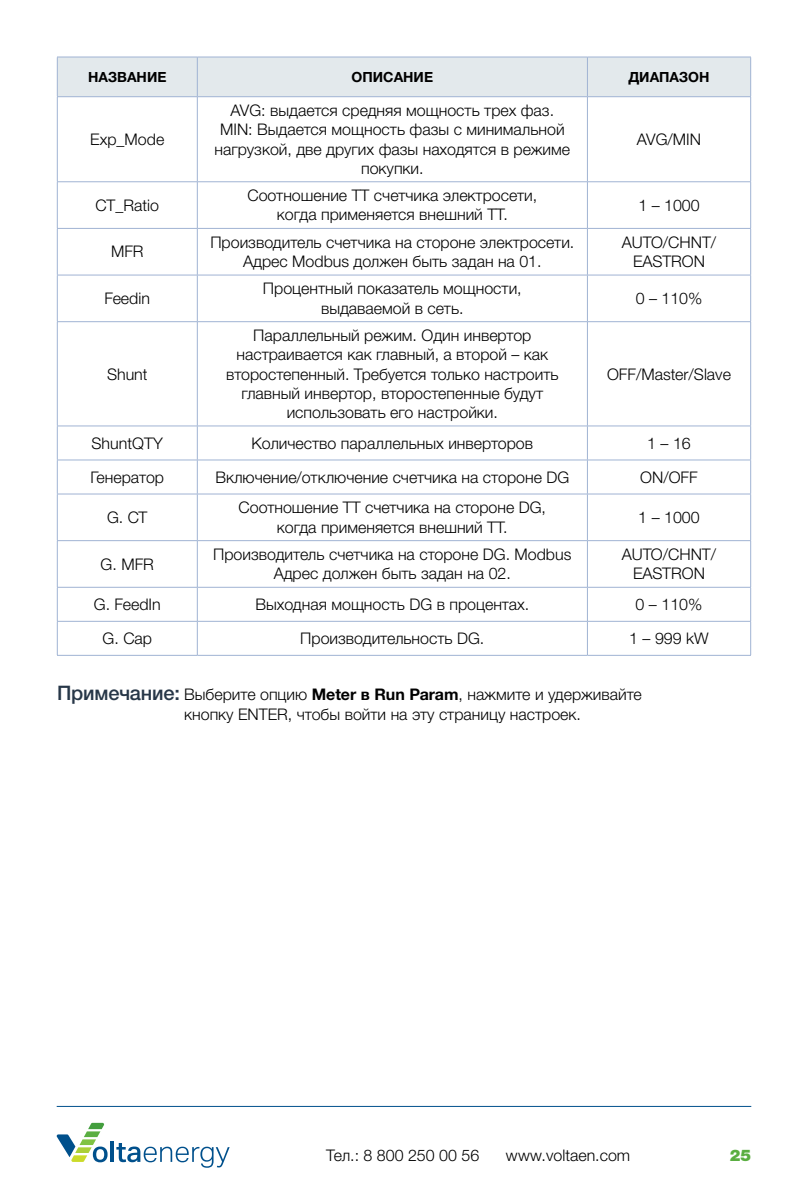
<style>
.page{position:relative;width:808px;height:1191px;background:#fff}
.page>*{position:absolute;margin:0;border:0;box-sizing:border-box;transform-origin:0 0}
.t1{font:300 16px/19.2px "Helvetica Neue LTW1 G";color:#000;text-align:center}
.t2{font:900 16px "Helvetica Neue LTW1 G";color:#5aae41}
.t3{font:700 14px "Helvetica Neue LTW1 G";color:#000}
.s1{font-weight:500;font-size:20px;color:#273748}
.s2{font-weight:700}
</style>
<div class="page">
<hr style="left:57px;top:1106px;width:694px;height:1px;background:#00508c">
<svg style="left:57px;top:1122px;width:51px;height:40px"></svg>
<hr style="left:111px;top:1141px;width:3px;height:20px;background:#00508c">
<svg style="left:116px;top:1143px;width:114px;height:24px"></svg>
<div style="left:58px;top:58px;width:692px;height:38px;background:#e3e9ec"></div>
<hr style="left:57px;top:57px;width:140px;height:1px;background:#a0b3d3">
<hr style="left:57px;top:57px;width:1px;height:39px;background:#a0b3d3">
<hr style="left:197px;top:57px;width:390px;height:1px;background:#a0b3d3">
<hr style="left:197px;top:57px;width:1px;height:39px;background:#a0b3d3">
<hr style="left:587px;top:57px;width:164px;height:1px;background:#a0b3d3">
<hr style="left:587px;top:57px;width:1px;height:39px;background:#a0b3d3">
<hr style="left:750px;top:57px;width:1px;height:39px;background:#a0b3d3">
<hr style="left:57px;top:96px;width:140px;height:1px;background:#a0b3d3">
<hr style="left:57px;top:97px;width:1px;height:84px;background:#a0b3d3">
<hr style="left:197px;top:96px;width:390px;height:1px;background:#a0b3d3">
<hr style="left:197px;top:97px;width:1px;height:84px;background:#a0b3d3">
<hr style="left:587px;top:96px;width:164px;height:1px;background:#a0b3d3">
<hr style="left:587px;top:97px;width:1px;height:84px;background:#a0b3d3">
<hr style="left:750px;top:97px;width:1px;height:84px;background:#a0b3d3">
<hr style="left:57px;top:181px;width:140px;height:1px;background:#a0b3d3">
<hr style="left:57px;top:182px;width:1px;height:46px;background:#a0b3d3">
<hr style="left:197px;top:181px;width:390px;height:1px;background:#a0b3d3">
<hr style="left:197px;top:182px;width:1px;height:46px;background:#a0b3d3">
<hr style="left:587px;top:181px;width:164px;height:1px;background:#a0b3d3">
<hr style="left:587px;top:182px;width:1px;height:46px;background:#a0b3d3">
<hr style="left:750px;top:182px;width:1px;height:46px;background:#a0b3d3">
<hr style="left:57px;top:228px;width:140px;height:1px;background:#a0b3d3">
<hr style="left:57px;top:229px;width:1px;height:46px;background:#a0b3d3">
<hr style="left:197px;top:228px;width:390px;height:1px;background:#a0b3d3">
<hr style="left:197px;top:229px;width:1px;height:46px;background:#a0b3d3">
<hr style="left:587px;top:228px;width:164px;height:1px;background:#a0b3d3">
<hr style="left:587px;top:229px;width:1px;height:46px;background:#a0b3d3">
<hr style="left:750px;top:229px;width:1px;height:46px;background:#a0b3d3">
<hr style="left:57px;top:275px;width:140px;height:1px;background:#a0b3d3">
<hr style="left:57px;top:275px;width:1px;height:46px;background:#a0b3d3">
<hr style="left:197px;top:275px;width:390px;height:1px;background:#a0b3d3">
<hr style="left:197px;top:275px;width:1px;height:46px;background:#a0b3d3">
<hr style="left:587px;top:275px;width:164px;height:1px;background:#a0b3d3">
<hr style="left:587px;top:275px;width:1px;height:46px;background:#a0b3d3">
<hr style="left:750px;top:275px;width:1px;height:46px;background:#a0b3d3">
<hr style="left:57px;top:321px;width:140px;height:1px;background:#a0b3d3">
<hr style="left:57px;top:322px;width:1px;height:103px;background:#a0b3d3">
<hr style="left:197px;top:321px;width:390px;height:1px;background:#a0b3d3">
<hr style="left:197px;top:322px;width:1px;height:103px;background:#a0b3d3">
<hr style="left:587px;top:321px;width:164px;height:1px;background:#a0b3d3">
<hr style="left:587px;top:322px;width:1px;height:103px;background:#a0b3d3">
<hr style="left:750px;top:322px;width:1px;height:103px;background:#a0b3d3">
<hr style="left:57px;top:425px;width:140px;height:1px;background:#a0b3d3">
<hr style="left:57px;top:426px;width:1px;height:34px;background:#a0b3d3">
<hr style="left:197px;top:425px;width:390px;height:1px;background:#a0b3d3">
<hr style="left:197px;top:426px;width:1px;height:34px;background:#a0b3d3">
<hr style="left:587px;top:425px;width:164px;height:1px;background:#a0b3d3">
<hr style="left:587px;top:426px;width:1px;height:34px;background:#a0b3d3">
<hr style="left:750px;top:426px;width:1px;height:34px;background:#a0b3d3">
<hr style="left:57px;top:460px;width:1px;height:34px;background:#a0b3d3">
<hr style="left:197px;top:460px;width:1px;height:34px;background:#a0b3d3">
<hr style="left:587px;top:460px;width:1px;height:34px;background:#a0b3d3">
<hr style="left:750px;top:460px;width:1px;height:34px;background:#a0b3d3">
<hr style="left:57px;top:494px;width:1px;height:46px;background:#a0b3d3">
<hr style="left:197px;top:494px;width:1px;height:46px;background:#a0b3d3">
<hr style="left:587px;top:494px;width:1px;height:46px;background:#a0b3d3">
<hr style="left:750px;top:494px;width:1px;height:46px;background:#a0b3d3">
<hr style="left:57px;top:541px;width:1px;height:46px;background:#a0b3d3">
<hr style="left:197px;top:541px;width:1px;height:46px;background:#a0b3d3">
<hr style="left:587px;top:541px;width:1px;height:46px;background:#a0b3d3">
<hr style="left:750px;top:541px;width:1px;height:46px;background:#a0b3d3">
<hr style="left:57px;top:587px;width:1px;height:34px;background:#a0b3d3">
<hr style="left:197px;top:587px;width:1px;height:34px;background:#a0b3d3">
<hr style="left:587px;top:587px;width:1px;height:34px;background:#a0b3d3">
<hr style="left:750px;top:587px;width:1px;height:34px;background:#a0b3d3">
<hr style="left:57px;top:621px;width:1px;height:34px;background:#a0b3d3">
<hr style="left:197px;top:621px;width:1px;height:34px;background:#a0b3d3">
<hr style="left:587px;top:621px;width:1px;height:34px;background:#a0b3d3">
<hr style="left:750px;top:621px;width:1px;height:34px;background:#a0b3d3">
<hr style="left:57px;top:459px;width:140px;height:1px;background:#a0b3d3">
<hr style="left:197px;top:459px;width:390px;height:1px;background:#a0b3d3">
<hr style="left:587px;top:459px;width:164px;height:1px;background:#a0b3d3">
<hr style="left:57px;top:493px;width:140px;height:1px;background:#a0b3d3">
<hr style="left:197px;top:493px;width:390px;height:1px;background:#a0b3d3">
<hr style="left:587px;top:493px;width:164px;height:1px;background:#a0b3d3">
<hr style="left:57px;top:540px;width:140px;height:1px;background:#a0b3d3">
<hr style="left:197px;top:540px;width:390px;height:1px;background:#a0b3d3">
<hr style="left:587px;top:540px;width:164px;height:1px;background:#a0b3d3">
<hr style="left:57px;top:587px;width:140px;height:1px;background:#a0b3d3">
<hr style="left:197px;top:587px;width:390px;height:1px;background:#a0b3d3">
<hr style="left:587px;top:587px;width:164px;height:1px;background:#a0b3d3">
<hr style="left:57px;top:621px;width:140px;height:1px;background:#a0b3d3">
<hr style="left:197px;top:621px;width:390px;height:1px;background:#a0b3d3">
<hr style="left:587px;top:621px;width:164px;height:1px;background:#a0b3d3">
<hr style="left:57px;top:655px;width:140px;height:1px;background:#a0b3d3">
<hr style="left:197px;top:655px;width:390px;height:1px;background:#a0b3d3">
<hr style="left:587px;top:655px;width:164px;height:1px;background:#a0b3d3">
<p class="t3" style="left:88px;top:68px;width:80px">НАЗВАНИЕ</p>
<p class="t3" style="left:352px;top:68px;width:83px">ОПИСАНИЕ</p>
<p class="t3" style="left:628px;top:68px;width:83px">ДИАПАЗОН</p>
<p class="t1" style="left:90px;top:130px;width:76px">Exp_Mode</p>
<p class="t1" style="left:215px;top:101px;width:357px">AVG: выдается средняя мощность трех фаз.<br>MIN: Выдается мощность фазы с минимальной нагрузкой, две других фазы находятся в режиме покупки.</p>
<p class="t1" style="left:637px;top:130px;width:66px">AVG/MIN</p>
<p class="t1" style="left:96px;top:195px;width:65px">CT_Ratio</p>
<p class="t1" style="left:247px;top:186px;width:291px">Соотношение ТТ счетчика электросети, когда применяется внешний ТТ.</p>
<p class="t1" style="left:638px;top:195px;width:63px">1 – 1000</p>
<p class="t1" style="left:111px;top:242px;width:34px">MFR</p>
<p class="t1" style="left:210px;top:232px;width:366px">Производитель счетчика на стороне электросети.<br>Адрес Modbus должен быть задан на 01.</p>
<p class="t1" style="left:622px;top:232px;width:96px">AUTO/CHNT/<br>EASTRON</p>
<p class="t1" style="left:105px;top:289px;width:47px">Feedin</p>
<p class="t1" style="left:263px;top:279px;width:260px">Процентный показатель мощности, выдаваемой в сеть.</p>
<p class="t1" style="left:636px;top:289px;width:68px">0 – 110%</p>
<p class="t1" style="left:107px;top:364px;width:42px">Shunt</p>
<p class="t1" style="left:226px;top:326px;width:334px">Параллельный режим. Один инвертор настраивается как главный, а второй – как второстепенный. Требуется только настроить главный инвертор, второстепенные будут использовать его настройки.</p>
<p class="t1" style="left:607px;top:364px;width:125px">OFF/Master/Slave</p>
<p class="t1" style="left:92px;top:433px;width:73px">ShuntQTY</p>
<p class="t1" style="left:251px;top:433px;width:283px">Количество параллельных инверторов</p>
<p class="t1" style="left:647px;top:433px;width:45px">1 – 16</p>
<p class="t1" style="left:90px;top:467px;width:75px">Генератор</p>
<p class="t1" style="left:215px;top:467px;width:355px">Включение/отключение счетчика на стороне DG</p>
<p class="t1" style="left:640px;top:467px;width:59px">ON/OFF</p>
<p class="t1" style="left:107px;top:508px;width:42px">G. CT</p>
<p class="t1" style="left:239px;top:498px;width:309px">Соотношение ТТ счетчика на стороне DG, когда применяется внешний ТТ.</p>
<p class="t1" style="left:638px;top:508px;width:63px">1 – 1000</p>
<p class="t1" style="left:101px;top:554px;width:55px">G. MFR</p>
<p class="t1" style="left:213px;top:545px;width:360px">Производитель счетчика на стороне DG. Modbus<br>Адрес должен быть задан на 02.</p>
<p class="t1" style="left:622px;top:545px;width:96px">AUTO/CHNT/<br>EASTRON</p>
<p class="t1" style="left:94px;top:594px;width:68px">G. FeedIn</p>
<p class="t1" style="left:255px;top:594px;width:275px">Выходная мощность DG в процентах.</p>
<p class="t1" style="left:636px;top:594px;width:68px">0 – 110%</p>
<p class="t1" style="left:103px;top:628px;width:51px">G. Cap</p>
<p class="t1" style="left:300px;top:628px;width:186px">Производительность DG.</p>
<p class="t1" style="left:629px;top:628px;width:81px">1 – 999 kW</p>
<p class="t1" style="left:184px;top:685px;width:459px;text-align:left;text-indent:-127px"><span class="s1">Примечание:</span> Выберите опцию <span class="s2">Meter в Run Param</span>, нажмите и удерживайте кнопку ENTER, чтобы войти на эту страницу настроек.</p>
<p class="t1" style="left:326px;top:1145px;width:155px">Тел.: 8 800 250 00 56</p>
<p class="t1" style="left:506px;top:1145px;width:126px">www.voltaen.com</p>
<p class="t2" style="left:730px;top:1145px;width:23px">25</p>
</div>
